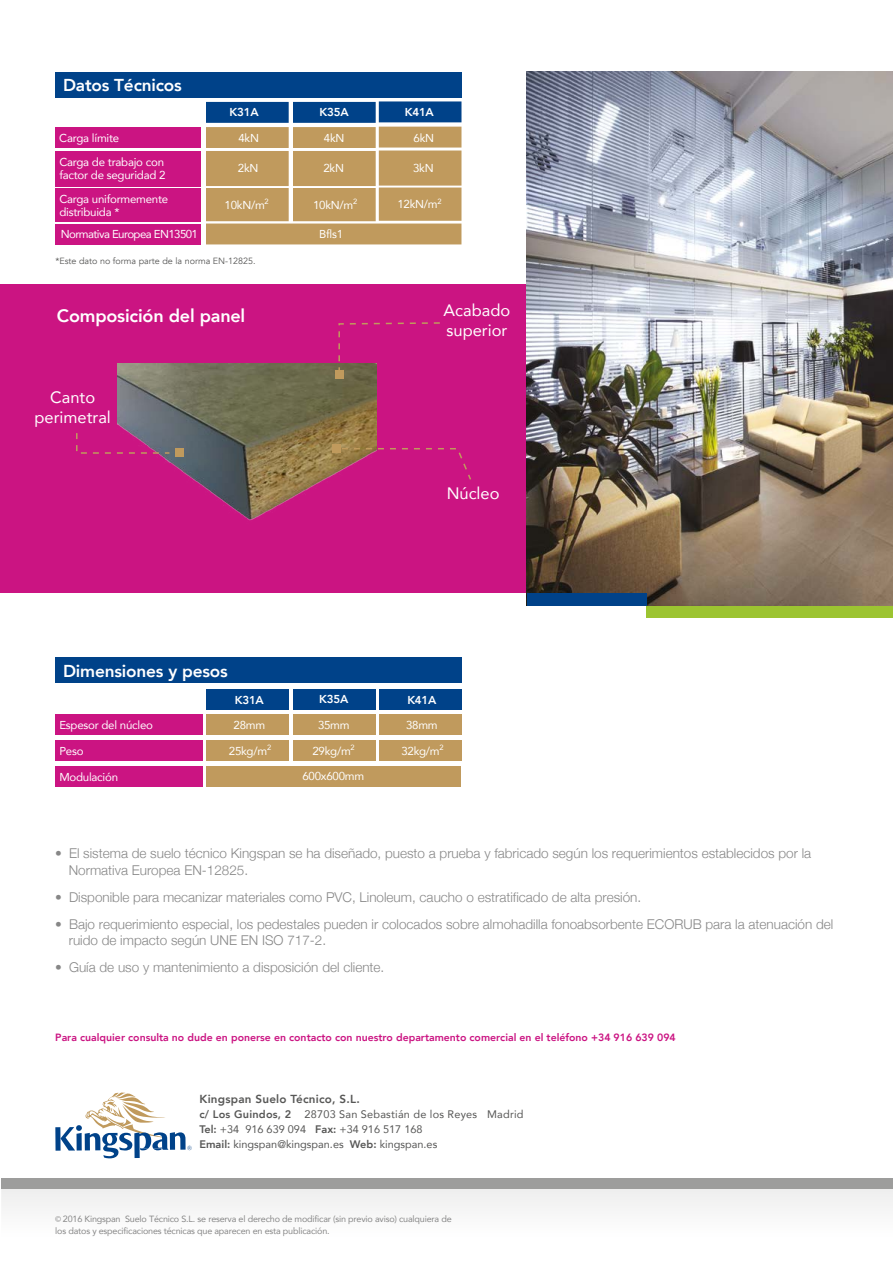
<style>
.page{position:relative;width:893px;height:1263px;background:#fff}
.page>*{position:absolute;margin:0;border:0;box-sizing:border-box;transform-origin:0 0}
.t1{font:800 18px "Avenir";letter-spacing:-.01em;color:#fff}
.t2{font:800 17.25px "Avenir";letter-spacing:-.01em;color:#fff}
.t3{font:16.5px/19.8px "Avenir";color:#fff;text-align:center}
.t4{font:300 13.5px/16.5px "Helvetica Neue";color:#878787}
.t5{font:800 11.7px "Avenir";letter-spacing:.02em;color:#575756}
.t6{font:11.4px/13px "Avenir";letter-spacing:-.02em;color:#fff}
.t7{font:800 11.4px "Avenir";letter-spacing:-.02em;color:#fff}
.t8{font:11.4px "Avenir";letter-spacing:-.05em;color:#fff}
.t9{font:10.95px/15px "Avenir";color:#575756}
.t10{font:800 10.5px "Avenir";color:#cb1482}
.t11{font:9px/12px "Avenir";letter-spacing:-.02em;color:#878787}
.t12{font:9px "Avenir";color:#575756}
.s1{font-weight:800}
.s2{font-family:"Myriad Pro"}
</style>
<div class="page">
<div style="left:0;top:284px;width:893px;height:309px;background:#cb1482"></div>
<div style="left:1px;top:1184px;width:892px;height:79px;background:#fbfbfb"></div>
<div style="left:1px;top:1178px;width:892px;height:11px;background:#9d9d9c"></div>
<div style="left:646px;top:605px;width:247px;height:13px;background:#9cc431"></div>
<div style="left:55px;top:127px;width:146px;height:21px;background:#cb1482"></div>
<div style="left:55px;top:188px;width:146px;height:33px;background:#cb1482"></div>
<div style="left:55px;top:72px;width:406px;height:26px;background:#004289"></div>
<div style="left:55px;top:657px;width:406px;height:26px;background:#004289"></div>
<div style="left:293px;top:689px;width:82px;height:21px;background:#004289"></div>
<div style="left:55px;top:766px;width:148px;height:20px;background:#cb1482"></div>
<div style="left:206px;top:766px;width:255px;height:20px;background:#c09a5d"></div>
<div style="left:206px;top:689px;width:83px;height:21px;background:#004289"></div>
<div style="left:55px;top:714px;width:148px;height:21px;background:#cb1482"></div>
<div style="left:206px;top:714px;width:83px;height:21px;background:#c09a5d"></div>
<div style="left:293px;top:714px;width:82px;height:21px;background:#c09a5d"></div>
<div style="left:206px;top:740px;width:83px;height:21px;background:#c09a5d"></div>
<div style="left:293px;top:740px;width:82px;height:21px;background:#c09a5d"></div>
<div style="left:55px;top:740px;width:148px;height:21px;background:#cb1482"></div>
<div style="left:55px;top:151px;width:146px;height:35px;background:#cb1482"></div>
<svg style="left:55px;top:1092px;width:137px;height:66px"></svg>
<div style="left:55px;top:224px;width:146px;height:21px;background:#cb1482"></div>
<img style="left:117px;top:363px;width:260px;height:158px">
<div style="left:332px;top:444px;width:9px;height:9px;background:#c09a5d"></div>
<div style="left:335px;top:371px;width:8px;height:8px;background:#c09a5d"></div>
<svg style="left:340px;top:447px;width:131px;height:34px"></svg>
<svg style="left:76px;top:432px;width:95px;height:22px"></svg>
<div style="left:175px;top:449px;width:9px;height:8px;background:#c09a5d"></div>
<img style="left:527px;top:72px;width:366px;height:533px">
<div style="left:527px;top:593px;width:119px;height:12px;background:#004289"></div>
<svg style="left:206px;top:101px;width:255px;height:143px;background:#ab9774"></svg>
<div style="left:379px;top:689px;width:82px;height:21px;background:#004289"></div>
<div style="left:379px;top:714px;width:82px;height:21px;background:#c09a5d"></div>
<div style="left:379px;top:740px;width:82px;height:21px;background:#c09a5d"></div>
<svg style="left:338px;top:322px;width:102px;height:54px"></svg>
<p class="t2" style="left:63px;top:72px;width:120px">Datos Técnicos</p>
<p class="t7" style="left:230px;top:103px;width:31px">K31A</p>
<p class="t7" style="left:320px;top:103px;width:31px">K35A</p>
<p class="t6" style="left:59px;top:131px;width:61px">Carga límite</p>
<p class="t6" style="left:238px;top:131px;width:22px">4kN</p>
<p class="t6" style="left:59px;top:155px;width:108px">Carga de trabajo con factor de seguridad 2</p>
<p class="t6" style="left:59px;top:192px;width:110px">Carga uniformemente distribuida *</p>
<p class="t8" style="left:61px;top:225px;width:139px">Normativa Europea EN13501</p>
<p class="t6" style="left:238px;top:162px;width:22px">2kN</p>
<p class="t6" style="left:225px;top:198px;width:46px">10kN/m<sup>2</sup></p>
<p class="t12" style="left:55px;top:256px;width:202px">*Este dato no forma parte de la norma EN-12825.</p>
<h1 class="t1" style="left:57px;top:302px;width:190px">Composición del panel</h1>
<p class="t3" style="left:35px;top:387px;width:78px">Canto perimetral</p>
<p class="t6" style="left:324px;top:131px;width:22px">4kN</p>
<p class="t6" style="left:323px;top:162px;width:22px">2kN</p>
<p class="t6" style="left:313px;top:198px;width:46px">10kN/m<sup>2</sup></p>
<p class="t6" style="left:319px;top:227px;width:25px">Bfls1</p>
<p class="t7" style="left:405px;top:103px;width:31px">K41A</p>
<p class="t6" style="left:414px;top:131px;width:22px">6kN</p>
<p class="t6" style="left:413px;top:161px;width:22px">3kN</p>
<p class="t6" style="left:397px;top:198px;width:46px">12kN/m<sup>2</sup></p>
<p class="t3" style="left:444px;top:300px;width:68px;text-align:left">Acabado superior</p>
<p class="t3" style="left:447px;top:483px;width:54px">Núcleo</p>
<p class="t2" style="left:63px;top:658px;width:166px">Dimensiones y pesos</p>
<p class="t7" style="left:235px;top:691px;width:31px">K31A</p>
<p class="t7" style="left:319px;top:691px;width:31px">K35A</p>
<p class="t6" style="left:59px;top:718px;width:95px">Espesor del núcleo</p>
<p class="t6" style="left:234px;top:718px;width:33px">28mm</p>
<p class="t6" style="left:318px;top:718px;width:33px">35mm</p>
<p class="t6" style="left:59px;top:744px;width:26px">Peso</p>
<p class="t6" style="left:229px;top:744px;width:44px">25kg/m<sup>2</sup></p>
<p class="t6" style="left:312px;top:744px;width:44px">29kg/m<sup>2</sup></p>
<p class="t6" style="left:59px;top:770px;width:60px">Modulación</p>
<p class="t6" style="left:302px;top:769px;width:63px">600x600mm</p>
<p class="t7" style="left:407px;top:691px;width:31px">K41A</p>
<p class="t6" style="left:406px;top:718px;width:33px">38mm</p>
<p class="t6" style="left:401px;top:744px;width:44px">32kg/m<sup>2</sup></p>
<p class="t4" style="left:69px;top:844px;width:744px;text-indent:-14px">• El sistema de suelo técnico Kingspan se ha diseñado, puesto a prueba y fabricado según los requerimientos establecidos por la<br>Normativa Europea EN-12825.</p>
<p class="t4" style="left:55px;top:888px;width:587px">• Disponible para mecanizar materiales como PVC, Linoleum, caucho o estratificado de alta presión.</p>
<p class="t4" style="left:69px;top:915px;width:766px;text-indent:-14px">• Bajo requerimiento especial, los pedestales pueden ir colocados sobre almohadilla fonoabsorbente ECORUB para la atenuación del ruido de impacto según UNE EN ISO 717-2.</p>
<p class="t4" style="left:55px;top:958px;width:331px">• Guía de uso y mantenimiento a disposición del cliente.</p>
<p class="t10" style="left:55px;top:1029px;width:622px">Para cualquier consulta no dude en ponerse en contacto con nuestro departamento comercial en el teléfono +34 916 639 094</p>
<p class="t5" style="left:199px;top:1090px;width:162px">Kingspan Suelo Técnico, S.L.</p>
<p class="t9" style="left:199px;top:1107px;width:326px"><span class="s1">c/ Los Guindos, 2</span> 28703 San Sebastián de los Reyes Madrid<br><span class="s1">Tel:</span> +34 916 639 094 <span class="s1">Fax:</span> +34 916 517 168<br><span class="s1">Email:</span> kingspan@kingspan.es <span class="s1">Web:</span> kingspan.es</p>
<p class="t11" style="left:55px;top:1212px;width:398px"><span class="s2">©</span> 2016 Kingspan Suelo Técnico S.L. se reserva el derecho de modificar (sin previo aviso) cualquiera de los datos y especificaciones técnicas que aparecen en esta publicación.</p>
</div>
